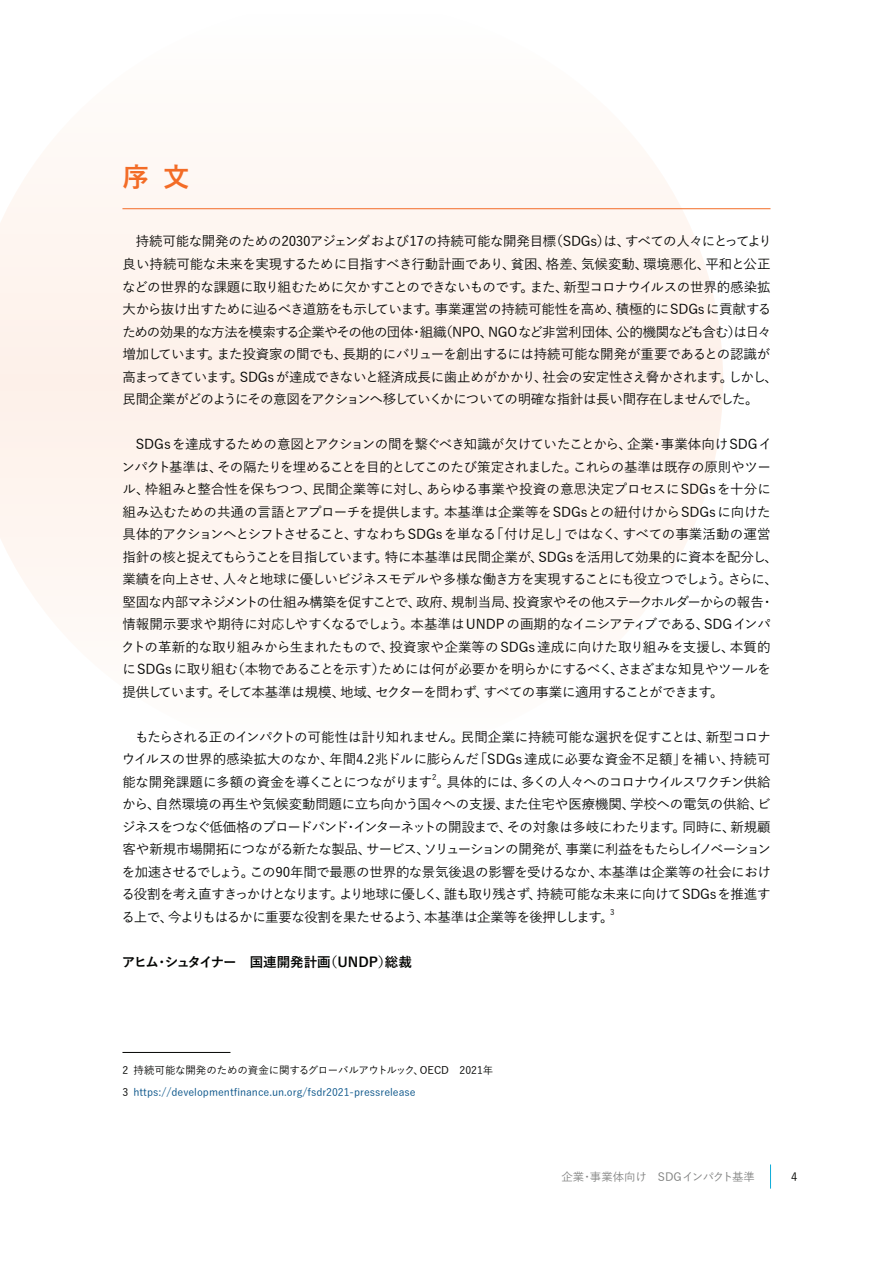
<style>
.page{position:relative;width:893px;height:1263px;background:#fff}
.page>*{position:absolute;margin:0;border:0;box-sizing:border-box;transform-origin:0 0}
.t1{font:700 27px "Yu Go Pr 6 N";color:#f36c26}
.t2{font:500 13.5px/22.5px "Yu Go";letter-spacing:-.025em;color:#040503}
.t3{font:700 13.5px "Yu Go Pr 6 N";color:#040503}
.t4{font:500 11.4px "Yu Go";color:#808180}
.t5{font:500 11.4px "Yu Go";color:#040503}
.t6{font:500 10.5px/22.5px "Yu Go";color:#0b558a}
.t7{font:500 7.8px "Yu Go";color:#040503}
.s1{color:#040503}
</style>
<div class="page">
<svg style="left:770px;top:1164px;width:1px;height:24px"></svg>
<div style="left:0;top:160px;width:723px;height:454px;background:#fef4ef"></div>
<hr style="left:122px;top:208px;width:648px;height:1px;background:#f36c26">
<hr style="left:122px;top:1052px;width:108px;height:1px;background:#040503">
<h1 class="t1" style="left:122px;top:162px;width:69px">序 文</h1>
<p class="t2" style="left:122px;top:229px;width:657px">　持続可能な開発のための2030アジェンダおよび17の持続可能な開発目標（SDGs）は、すべての人々にとってより良い持続可能な未来を実現するために目指すべき行動計画であり、貧困、格差、気候変動、環境悪化、平和と公正などの世界的な課題に取り組むために欠かすことのできないものです。また、新型コロナウイルスの世界的感染拡大から抜け出すために辿るべき道筋をも示しています。事業運営の持続可能性を高め、積極的にSDGsに貢献するための効果的な方法を模索する企業やその他の団体・組織（NPO、NGOなど非営利団体、公的機関なども含む）は日々増加しています。また投資家の間でも、長期的にバリューを創出するには持続可能な開発が重要であるとの認識が高まってきています。SDGs が達成できないと経済成長に歯止めがかかり、社会の安定性さえ脅かされます。しかし、民間企業がどのようにその意図をアクションへ移していくかについての明確な指針は長い間存在しませんでした。</p>
<p class="t2" style="left:121px;top:431px;width:658px">　SDGsを達成するための意図とアクションの間を繋ぐべき知識が欠けていたことから、企業・事業体向けSDGインパクト基準は、その隔たりを埋めることを目的としてこのたび策定されました。これらの基準は既存の原則やツール、枠組みと整合性を保ちつつ、民間企業等に対し、あらゆる事業や投資の意思決定プロセスにSDGsを十分に組み込むための共通の言語とアプローチを提供します。本基準は企業等をSDGsとの紐付けからSDGsに向けた具体的アクションへとシフトさせること、すなわちSDGsを単なる「付け足し」ではなく、すべての事業活動の運営指針の核と捉えてもらうことを目指しています。特に本基準は民間企業が、SDGsを活用して効果的に資本を配分し、業績を向上させ、人々と地球に優しいビジネスモデルや多様な働き方を実現することにも役立つでしょう。さらに、堅固な内部マネジメントの仕組み構築を促すことで、政府、規制当局、投資家やその他ステークホルダーからの報告・情報開示要求や期待に対応しやすくなるでしょう。本基準はUNDPの画期的なイニシアティブである、SDGインパクトの革新的な取り組みから生まれたもので、投資家や企業等のSDGs達成に向けた取り組みを支援し、本質的にSDGsに取り組む（本物であることを示す）ためには何が必要かを明らかにするべく、さまざまな知見やツールを提供しています。そして本基準は規模、地域、セクターを問わず、すべての事業に適用することができます。</p>
<p class="t2" style="left:122px;top:724px;width:650px;text-align:justify">　もたらされる正のインパクトの可能性は計り知れません。民間企業に持続可能な選択を促すことは、新型コロナウイルスの世界的感染拡大のなか、年間4.2兆ドルに膨らんだ「SDGs達成に必要な資金不足額」を補い、持続可能な開発課題に多額の資金を導くことにつながります。具体的には、多くの人々へのコロナウイルスワクチン供給</p>
<p class="t7" style="left:432px;top:770px;width:6px">2</p>
<p class="t2" style="left:121px;top:791px;width:651px;text-align:justify">から、自然環境の再生や気候変動問題に立ち向かう国々への支援、また住宅や医療機関、学校への電気の供給、ビジネスをつなぐ低価格のブロードバンド・インターネットの開設まで、その対象は多岐にわたります。同時に、新規顧客や新規市場開拓につながる新たな製品、サービス、ソリューションの開発が、事業に利益をもたらしイノベーションを加速させるでしょう。この90年間で最悪の世界的な景気後退の影響を受けるなか、本基準は企業等の社会における役割を考え直すきっかけとなります。より地球に優しく、誰も取り残さず、持続可能な未来に向けてSDGsを推進する上で、今よりもはるかに重要な役割を果たせるよう、本基準は企業等を後押しします。</p>
<p class="t7" style="left:610px;top:905px;width:6px">3</p>
<p class="t3" style="left:122px;top:954px;width:292px">アヒム・シュタイナー　国連開発計画（UNDP）総裁</p>
<p class="t6" style="left:122px;top:1057px;width:372px"><span class="s1">2 持続可能な開発のための資金に関するグローバルアウトルック、OECD　2021年<br>3</span> https://developmentfinance.un.org/fsdr2021-pressrelease</p>
<p class="t4" style="left:561px;top:1166px;width:195px">企業・事業体向け　SDGインパクト基準</p>
<p class="t5" style="left:791px;top:1166px;width:8px">4</p>
</div>
